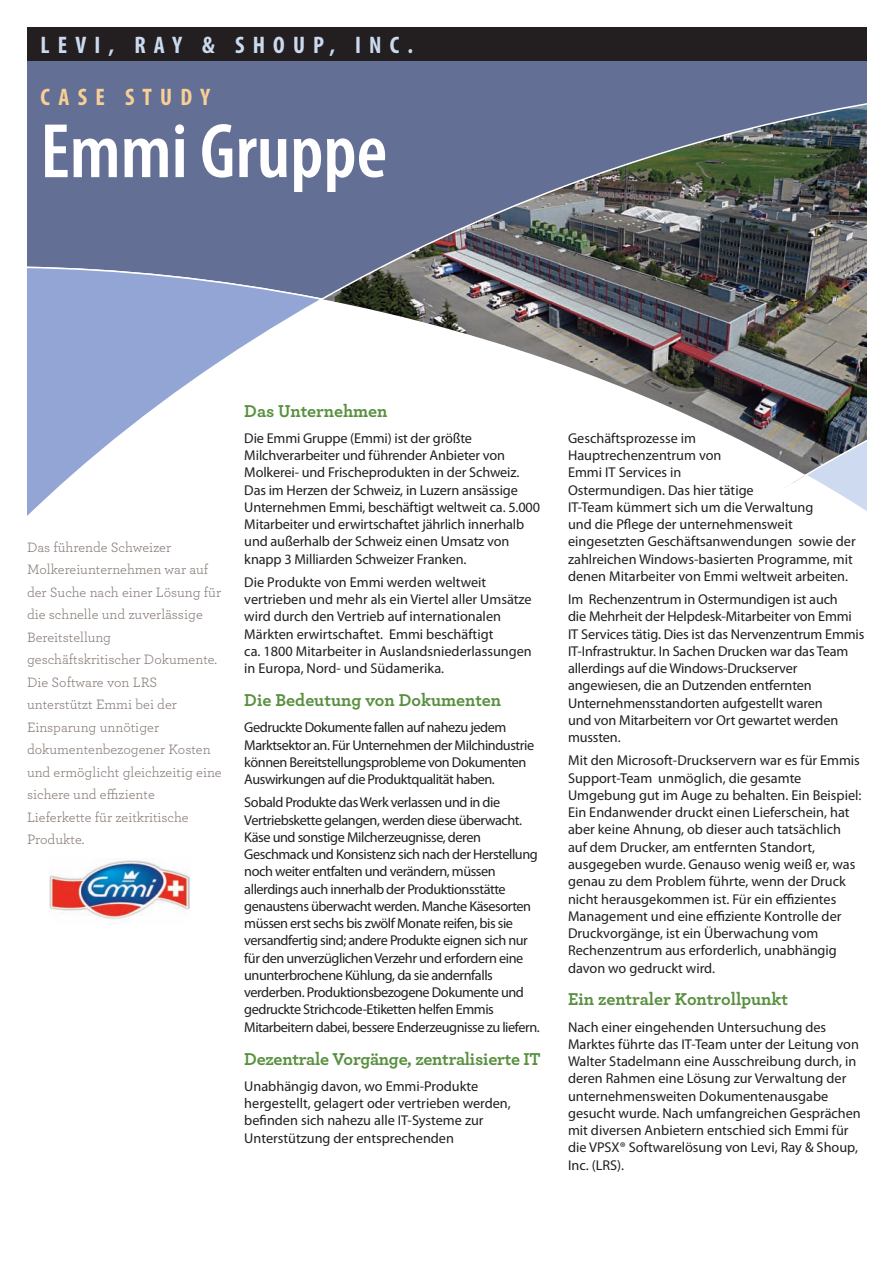
<style>
.page{position:relative;width:893px;height:1263px;background:#fff}
.page>*{position:absolute;margin:0;border:0;box-sizing:border-box;transform-origin:0 0}
.t1{font:600 condensed 78px "Myriad Pro";color:#fff}
.t2{font:700 condensed 24px "Myriad Pro";letter-spacing:.34em;color:#ccdaef}
.t3{font:700 condensed 24px "Myriad Pro";letter-spacing:.34em;color:#f8d095}
.t4{font:700 18px "Archer";letter-spacing:-.005em;color:#59903f}
.t5{font:14.25px/17.2px "Myriad Pro";letter-spacing:-.01em;color:#231f20}
.t6{font:14.25px/17.2px "Myriad Pro";letter-spacing:-.03em;color:#231f20}
.t7{font:14.25px/22.5px "Archer";color:#867b76}
</style>
<div class="page">
<img style="left:806px;top:301px;width:60px;height:80px">
<svg style="left:332px;top:301px;width:474px;height:173px"></svg>
<img style="left:27px;top:61px;width:839px;height:240px">
<svg style="left:27px;top:266px;width:299px;height:250px"></svg>
<img style="left:803px;top:381px;width:63px;height:129px">
<img style="left:50px;top:860px;width:139px;height:60px">
<div style="left:27px;top:27px;width:839px;height:34px;background:#231f20"></div>
<h2 class="t2" style="left:40px;top:36px;width:374px">LEVI, RAY &amp; SHOUP, INC.</h2>
<h2 class="t3" style="left:40px;top:89px;width:171px">CASE STUDY</h2>
<h1 class="t1" style="left:40px;top:124px;width:348px">Emmi Gruppe</h1>
<p class="t7" style="left:27px;top:537px;width:196px">Das führende Schweizer<br>Molkereiunternehmen war auf der Suche nach einer Lösung für die schnelle und zuverlässige<br>Bereitstellung geschäftskritischer Dokumente.<br>Die Software von LRS unterstützt Emmi bei der<br>Einsparung unnötiger dokumentenbezogener Kosten und ermöglicht gleichzeitig eine sichere und effiziente<br>Lieferkette für zeitkritische<br>Produkte.</p>
<p class="t4" style="left:244px;top:405px;width:145px">Das Unternehmen</p>
<p class="t5" style="left:244px;top:430px;width:297px">Die Emmi Gruppe (Emmi) ist der größte Milchverarbeiter und führender Anbieter von Molkerei- und Frischeprodukten in der Schweiz.<br>Das im Herzen der Schweiz, in Luzern ansässige Unternehmen Emmi, beschäftigt weltweit ca. 5.000<br>Mitarbeiter und erwirtschaftet jährlich innerhalb und außerhalb der Schweiz einen Umsatz von knapp 3 Milliarden Schweizer Franken.</p>
<p class="t5" style="left:244px;top:575px;width:289px">Die Produkte von Emmi werden weltweit vertrieben und mehr als ein Viertel aller Umsätze wird durch den Vertrieb auf internationalen Märkten erwirtschaftet. Emmi beschäftigt<br>ca. 1800 Mitarbeiter in Auslandsniederlassungen in Europa, Nord- und Südamerika.</p>
<p class="t4" style="left:244px;top:694px;width:258px">Die Bedeutung von Dokumenten</p>
<p class="t6" style="left:244px;top:720px;width:291px">Gedruckte Dokumente fallen auf nahezu jedem Marktsektor an. Für Unternehmen der Milchindustrie können Bereitstellungsprobleme von Dokumenten Auswirkungen auf die Produktqualität haben.</p>
<p class="t6" style="left:244px;top:795px;width:297px">Sobald Produkte das Werk verlassen und in die Vertriebskette gelangen, werden diese überwacht.<br>Käse und sonstige Milcherzeugnisse, deren Geschmack und Konsistenz sich nach der Herstellung noch weiter entfalten und verändern, müssen allerdings auch innerhalb der Produktionsstätte genaustens überwacht werden. Manche Käsesorten müssen erst sechs bis zwölf Monate reifen, bis sie versandfertig sind; andere Produkte eignen sich nur für den unverzüglichen Verzehr und erfordern eine ununterbrochene Kühlung, da sie andernfalls verderben. Produktionsbezogene Dokumente und gedruckte Strichcode-Etiketten helfen Emmis Mitarbeitern dabei, bessere Enderzeugnisse zu liefern.</p>
<p class="t4" style="left:244px;top:1053px;width:298px">Dezentrale Vorgänge, zentralisierte IT</p>
<p class="t5" style="left:244px;top:1078px;width:268px">Unabhängig davon, wo Emmi-Produkte hergestellt, gelagert oder vertrieben werden, befinden sich nahezu alle IT-Systeme zur Unterstützung der entsprechenden</p>
<p class="t5" style="left:568px;top:430px;width:289px">Geschäftsprozesse im<br>Hauptrechenzentrum von<br>Emmi IT Services in<br>Ostermundigen. Das hier tätige<br>IT-Team kümmert sich um die Verwaltung<br>und die Pflege der unternehmensweit eingesetzten Geschäftsanwendungen sowie der zahlreichen Windows-basierten Programme, mit denen Mitarbeiter von Emmi weltweit arbeiten.</p>
<p class="t5" style="left:568px;top:592px;width:298px">Im Rechenzentrum in Ostermundigen ist auch<br>die Mehrheit der Helpdesk-Mitarbeiter von Emmi IT Services tätig. Dies ist das Nervenzentrum Emmis IT-Infrastruktur. In Sachen Drucken war das Team allerdings auf die Windows-Druckserver angewiesen, die an Dutzenden entfernten Unternehmensstandorten aufgestellt waren<br>und von Mitarbeitern vor Ort gewartet werden mussten.</p>
<p class="t5" style="left:568px;top:753px;width:295px">Mit den Microsoft-Druckservern war es für Emmis Support-Team unmöglich, die gesamte Umgebung gut im Auge zu behalten. Ein Beispiel:<br>Ein Endanwender druckt einen Lieferschein, hat aber keine Ahnung, ob dieser auch tatsächlich auf dem Drucker, am entfernten Standort, ausgegeben wurde. Genauso wenig weiß er, was genau zu dem Problem führte, wenn der Druck nicht herausgekommen ist. Für ein effizientes Management und eine effiziente Kontrolle der Druckvorgänge, ist ein Überwachung vom Rechenzentrum aus erforderlich, unabhängig davon wo gedruckt wird.</p>
<p class="t4" style="left:568px;top:993px;width:221px">Ein zentraler Kontrollpunkt</p>
<p class="t5" style="left:568px;top:1019px;width:294px">Nach einer eingehenden Untersuchung des Marktes führte das IT-Team unter der Leitung von Walter Stadelmann eine Ausschreibung durch, in deren Rahmen eine Lösung zur Verwaltung der unternehmensweiten Dokumentenausgabe gesucht wurde. Nach umfangreichen Gesprächen mit diversen Anbietern entschied sich Emmi für die VPSX® Softwarelösung von Levi, Ray &amp; Shoup, Inc. (LRS).</p>
</div>
